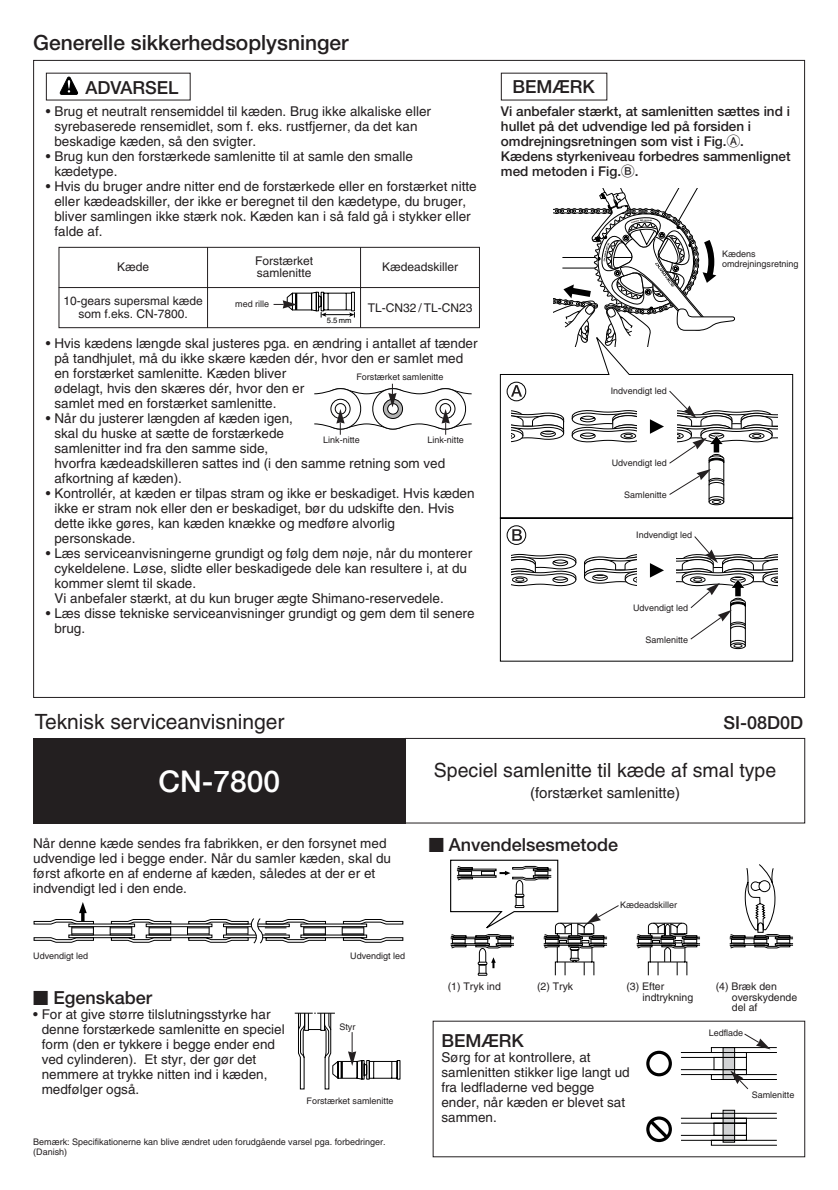
<style>
.page{position:relative;width:838px;height:1190px;background:#fff}
.page>*{position:absolute;margin:0;border:0;box-sizing:border-box;transform-origin:0 0}
.t1{font:500 30px "Helvetica Neue";color:#fff}
.t2{font:500 21px "Helvetica Neue";color:#231f20}
.t3{font:21px "Helvetica";color:#231f20}
.t4{font:19.6px "Helvetica";color:#231f20}
.t5{font:500 18px "Helvetica Neue";color:#231f20}
.t6{font:15px "Helvetica";color:#231f20}
.t7{font:13.6px/15px "Helvetica";color:#231f20}
.t8{font:500 13.6px/15px "Helvetica Neue";color:#231f20}
.t9{font:12px/12.8px "Helvetica";color:#231f20;text-align:center}
.t10{font:10.4px/10.4px "Helvetica";color:#231f20}
.t11{font:9px/10.6px "Helvetica";color:#231f20}
.t12{font:7.6px "Helvetica";color:#000}
.s1{font-family:"Ftgfr Alpha";font-weight:400}
</style>
<div class="page">
<svg style="left:500px;top:346px;width:293px;height:316px"></svg>
<svg style="left:553px;top:189px;width:182px;height:157px"></svg>
<svg style="left:506px;top:381px;width:131px;height:164px"></svg>
<svg style="left:512px;top:554px;width:125px;height:33px"></svg>
<svg style="left:650px;top:563px;width:14px;height:15px"></svg>
<svg style="left:60px;top:77px;width:18px;height:18px"></svg>
<div style="left:405px;top:738px;width:400px;height:85px;border:1px solid #231f20"></div>
<div style="left:33px;top:738px;width:372px;height:85px;background:#231f20"></div>
<svg style="left:295px;top:1012px;width:106px;height:78px"></svg>
<svg style="left:646px;top:1050px;width:26px;height:93px"></svg>
<div style="left:723px;top:1110px;width:12px;height:32px;background:#abacad;border:1px solid #000"></div>
<svg style="left:680px;top:1113px;width:97px;height:33px"></svg>
<svg style="left:680px;top:1033px;width:97px;height:57px"></svg>
<svg style="left:650px;top:390px;width:128px;height:116px"></svg>
<svg style="left:677px;top:536px;width:100px;height:113px"></svg>
<svg style="left:314px;top:384px;width:157px;height:51px"></svg>
<svg style="left:450px;top:859px;width:343px;height:117px"></svg>
<div style="left:59px;top:247px;width:421px;height:81px;border:1px solid #231f20"></div>
<hr style="left:207px;top:247px;width:1px;height:81px;background:#231f20">
<hr style="left:360px;top:247px;width:1px;height:81px;background:#231f20">
<hr style="left:59px;top:287px;width:421px;height:1px;background:#231f20">
<svg style="left:274px;top:292px;width:81px;height:26px"></svg>
<svg style="left:33px;top:902px;width:371px;height:42px"></svg>
<h2 class="t2" style="left:33px;top:35px;width:317px">Generelle sikkerhedsoplysninger</h2>
<h3 class="t5" style="left:85px;top:81px;width:95px">ADVARSEL</h3>
<h3 class="t5" style="left:512px;top:80px;width:84px">BEMÆRK</h3>
<p class="t7" style="left:54px;top:106px;width:378px;text-indent:-9px">• Brug et neutralt rensemiddel til kæden. Brug ikke alkaliske eller syrebaserede rensemidlet, som f. eks. rustfjerner, da det kan beskadige kæden, så den svigter.</p>
<p class="t7" style="left:54px;top:151px;width:360px;text-indent:-9px">• Brug kun den forstærkede samlenitte til at samle den smalle kædetype.</p>
<p class="t7" style="left:54px;top:181px;width:424px;text-indent:-9px">• Hvis du bruger andre nitter end de forstærkede eller en forstærket nitte eller kædeadskiller, der ikke er beregnet til den kædetype, du bruger, bliver samlingen ikke stærk nok. Kæden kan i så fald gå i stykker eller falde af.</p>
<p class="t8" style="left:501px;top:105px;width:291px">Vi anbefaler stærkt, at samlenitten sættes ind i hullet på det udvendige led på forsiden i omdrejningsretningen som vist i Fig.<span class="s1">A</span>.<br>Kædens styrkeniveau forbedres sammenlignet med metoden i Fig.<span class="s1">B</span>.</p>
<p class="t9" style="left:255px;top:255px;width:59px;text-align:left">Forstærket samlenitte</p>
<p class="t9" style="left:117px;top:262px;width:34px">Kæde</p>
<p class="t9" style="left:382px;top:262px;width:78px">Kædeadskiller</p>
<p class="t9" style="left:63px;top:296px;width:141px">10-gears supersmal kæde som f.eks. CN-7800.</p>
<p class="t11" style="left:235px;top:299px;width:35px">med rille</p>
<p class="t9" style="left:368px;top:302px;width:106px">TL-CN32 / TL-CN23</p>
<p class="t12" style="left:327px;top:318px;width:26px">5.5 mm</p>
<p class="t7" style="left:54px;top:337px;width:425px;text-indent:-9px">• Hvis kædens længde skal justeres pga. en ændring i antallet af tænder på tandhjulet, må du ikke skære kæden dér, hvor den er samlet med en forstærket samlenitte. Kæden bliver<br>ødelagt, hvis den skæres dér, hvor den er<br>samlet med en forstærket samlenitte.</p>
<p class="t7" style="left:54px;top:412px;width:392px;text-indent:-9px">• Når du justerer længden af kæden igen,<br>skal du huske at sætte de forstærkede<br>samlenitter ind fra den samme side,<br>hvorfra kædeadskilleren sattes ind (i den samme retning som ved afkortning af kæden).</p>
<p class="t7" style="left:54px;top:487px;width:422px;text-indent:-9px">• Kontrollér, at kæden er tilpas stram og ikke er beskadiget. Hvis kæden ikke er stram nok eller den er beskadiget, bør du udskifte den. Hvis dette ikke gøres, kan kæden knække og medføre alvorlig personskade.</p>
<p class="t7" style="left:54px;top:547px;width:419px;text-indent:-9px">• Læs serviceanvisningerne grundigt og følg dem nøje, når du monterer cykeldelene. Løse, slidte eller beskadigede dele kan resultere i, at du kommer slemt til skade.<br>Vi anbefaler stærkt, at du kun bruger ægte Shimano-reservedele.</p>
<p class="t7" style="left:54px;top:607px;width:422px;text-indent:-9px">• Læs disse tekniske serviceanvisninger grundigt og gem dem til senere brug.</p>
<p class="t11" style="left:356px;top:372px;width:89px">Forstærket samlenitte</p>
<p class="t11" style="left:323px;top:436px;width:38px">Link-nitte</p>
<p class="t11" style="left:427px;top:436px;width:38px">Link-nitte</p>
<p class="t11" style="left:722px;top:250px;width:78px;line-height:9.8px">Kædens omdrejningsretning</p>
<p class="t11" style="left:611px;top:386px;width:58px">Indvendigt led</p>
<p class="t11" style="left:612px;top:459px;width:57px">Udvendigt led</p>
<p class="t11" style="left:624px;top:490px;width:44px">Samlenitte</p>
<p class="t11" style="left:636px;top:531px;width:58px">Indvendigt led</p>
<p class="t11" style="left:633px;top:603px;width:57px">Udvendigt led</p>
<p class="t11" style="left:646px;top:635px;width:44px">Samlenitte</p>
<h2 class="t3" style="left:35px;top:714px;width:251px">Teknisk serviceanvisninger</h2>
<h3 class="t5" style="left:724px;top:716px;width:81px">SI-08D0D</h3>
<h3 class="t4" style="left:434px;top:763px;width:344px">Speciel samlenitte til kæde af smal type</h3>
<h1 class="t1" style="left:158px;top:770px;width:123px">CN-7800</h1>
<p class="t6" style="left:530px;top:787px;width:151px">(forstærket samlenitte)</p>
<p class="t7" style="left:33px;top:837px;width:359px">Når denne kæde sendes fra fabrikken, er den forsynet med udvendige led i begge ender. Når du samler kæden, skal du først afkorte en af enderne af kæden, således at der er et indvendigt led i den ende.</p>
<p class="t11" style="left:33px;top:952px;width:57px">Udvendigt led</p>
<p class="t11" style="left:350px;top:952px;width:57px">Udvendigt led</p>
<h3 class="t5" style="left:54px;top:991px;width:100px">Egenskaber</h3>
<p class="t7" style="left:42px;top:1008px;width:245px;text-indent:-9px">• For at give større tilslutningsstyrke har denne forstærkede samlenitte en speciel form (den er tykkere i begge ender end ved cylinderen). Et styr, der gør det nemmere at trykke nitten ind i kæden, medfølger også.</p>
<p class="t11" style="left:339px;top:1022px;width:18px">Styr</p>
<p class="t11" style="left:307px;top:1096px;width:89px">Forstærket samlenitte</p>
<p class="t11" style="left:33px;top:1137px;width:354px">Bemærk: Specifikationerne kan blive ændret uden forudgående varsel pga. forbedringer. (Danish)</p>
<h3 class="t5" style="left:449px;top:838px;width:171px">Anvendelsesmetode</h3>
<p class="t11" style="left:620px;top:901px;width:59px">Kædeadskiller</p>
<p class="t10" style="left:448px;top:982px;width:55px">(1) Tryk ind</p>
<p class="t10" style="left:537px;top:982px;width:38px">(2) Tryk</p>
<p class="t10" style="left:643px;top:982px;width:52px;text-indent:-16px">(3) Efter indtrykning</p>
<p class="t10" style="left:732px;top:982px;width:67px;text-indent:-16px">(4) Bræk den overskydende del af</p>
<h3 class="t5" style="left:441px;top:1034px;width:84px">BEMÆRK</h3>
<p class="t7" style="left:441px;top:1051px;width:190px">Sørg for at kontrollere, at samlenitten stikker lige langt ud fra ledfladerne ved begge ender, når kæden er blevet sat sammen.</p>
<p class="t11" style="left:709px;top:1028px;width:36px">Ledflade</p>
<p class="t11" style="left:752px;top:1090px;width:44px">Samlenitte</p>
</div>
